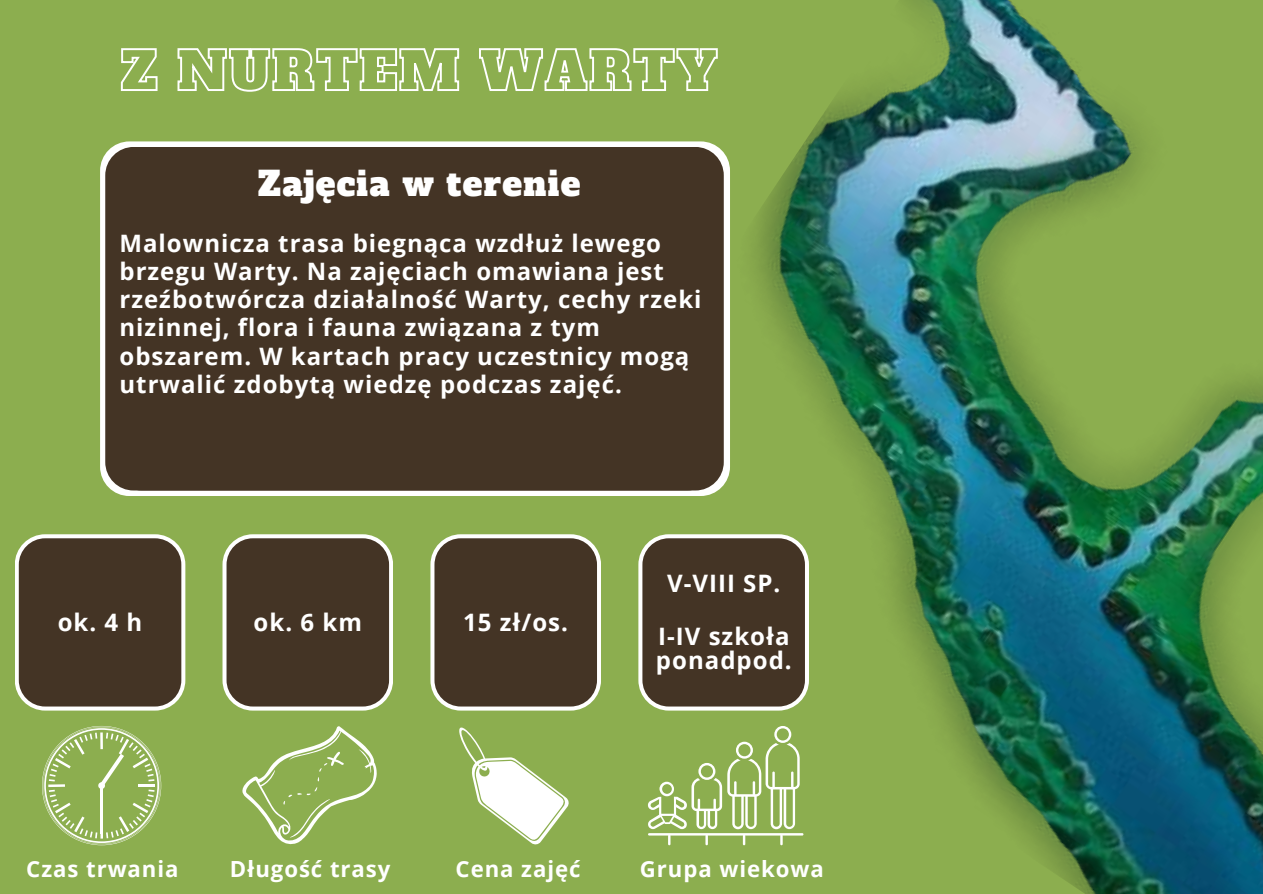
<style>
.page{position:relative;width:1263px;height:894px;background:#fff}
.page>*{position:absolute;margin:0;border:0;box-sizing:border-box;transform-origin:0 0}
.t1{font:33px "Alfa Slab One";letter-spacing:.04em;color:#fff}
.t2{font:700 24px/28px "Open Sans";letter-spacing:.04em;color:#fff}
.t3{font:700 22.2px "Open Sans";letter-spacing:.04em;color:#fff}
</style>
<div class="page">
<div style="left:0;top:0;width:1263px;height:893px;background:#8cae4f"></div>
<svg style="left:42px;top:726px;width:119px;height:119px"></svg>
<hr style="left:100px;top:785px;width:3px;height:49px;background:#fff">
<svg style="left:242px;top:726px;width:135px;height:119px"></svg>
<svg style="left:459px;top:727px;width:85px;height:118px"></svg>
<svg style="left:100px;top:141px;width:630px;height:355px;background:#c3bfb8"></svg>
<svg style="left:15px;top:534px;width:170px;height:176px;background:#544737"></svg>
<svg style="left:222px;top:534px;width:171px;height:176px;background:#554837"></svg>
<svg style="left:430px;top:534px;width:114px;height:176px;background:#534535"></svg>
<div style="left:113px;top:147px;width:611px;height:343px;background:#443425;border-radius:28px"></div>
<img style="left:544px;top:0;width:719px;height:893px">
<svg style="left:120px;top:47px;width:599px;height:46px"></svg>
<h1 class="t1" style="left:258px;top:161px;width:324px">Zajęcia w terenie</h1>
<p class="t2" style="left:120px;top:229px;width:584px">Malownicza trasa biegnąca wzdłuż lewego brzegu Warty. Na zajęciach omawiana jest rzeźbotwórcza działalność Warty, cechy rzeki nizinnej, flora i fauna związana z tym obszarem. W kartach pracy uczestnicy mogą utrwalić zdobytą wiedzę podczas zajęć.</p>
<p class="t2" style="left:58px;top:607px;width:86px">ok. 4 h</p>
<p class="t2" style="left:254px;top:607px;width:110px">ok. 6 km</p>
<p class="t2" style="left:463px;top:607px;width:106px">15 zł/os.</p>
<p class="t2" style="left:667px;top:568px;width:115px">V-VIII SP.</p>
<p class="t2" style="left:656px;top:623px;width:137px;line-height:23.5px">I-IV szkoła ponadpod.</p>
<p class="t3" style="left:26px;top:852px;width:154px">Czas trwania</p>
<p class="t3" style="left:230px;top:852px;width:162px">Długość trasy</p>
<p class="t3" style="left:456px;top:852px;width:126px">Cena zajęć</p>
<p class="t3" style="left:640px;top:852px;width:185px">Grupa wiekowa</p>
</div>
